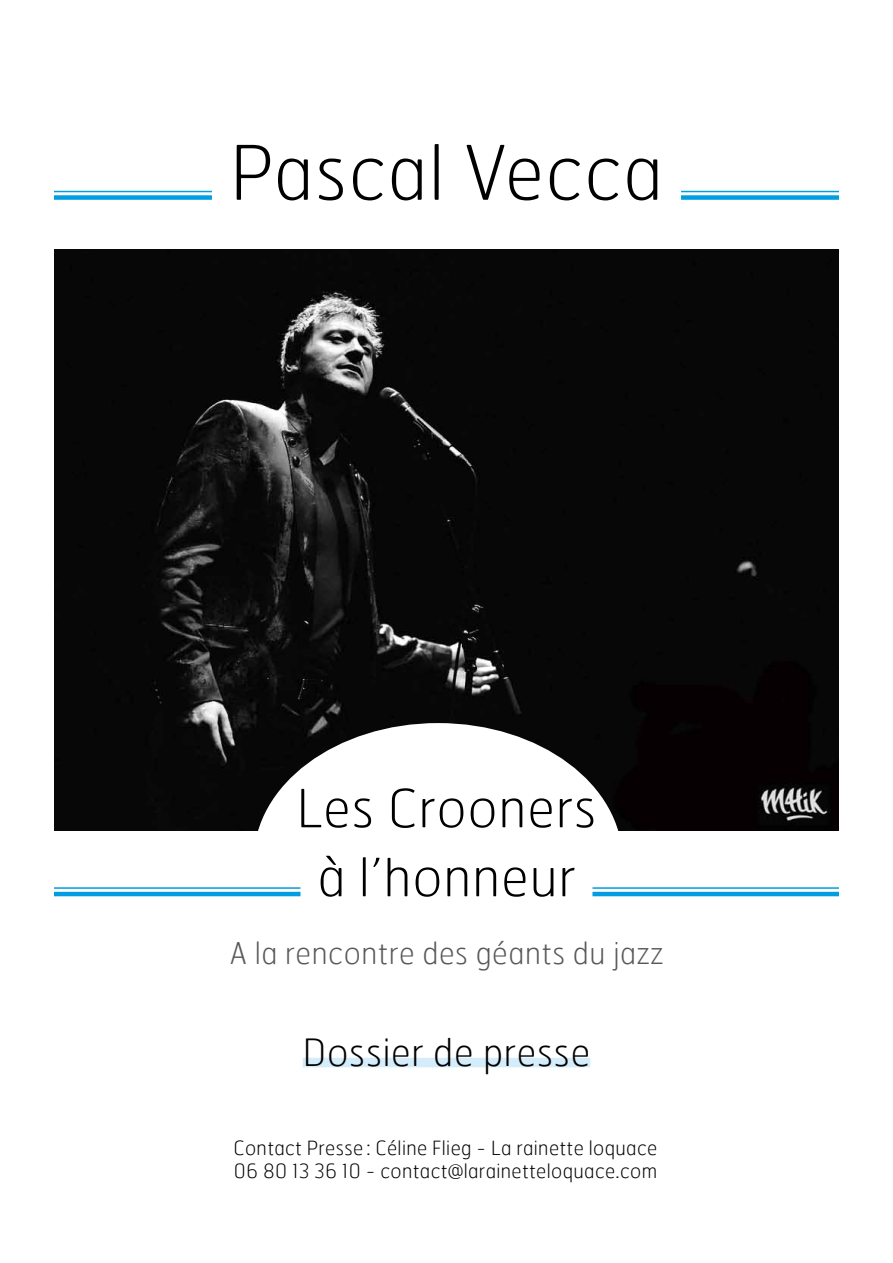
<style>
.page{position:relative;width:893px;height:1263px;background:#fff}
.page>*{position:absolute;margin:0;border:0;box-sizing:border-box;transform-origin:0 0}
.t1{font:100 75px "Hermes";letter-spacing:.02em;color:#000}
.t2{font:100 52.5px/69px "Hermes";letter-spacing:.02em;color:#000;text-align:center}
.t3{font:100 37.5px "Hermes";letter-spacing:.02em;color:#000}
.t4{font:100 30px "Hermes";letter-spacing:.02em;color:#58585a}
.t5{font:100 19.5px/23.4px "Hermes";letter-spacing:.02em;color:#000}
</style>
<div class="page">
<hr style="left:54px;top:191px;width:158px;height:1px;background:#009ee0">
<div style="left:54px;top:195px;width:158px;height:5px;background:#009ee0"></div>
<hr style="left:681px;top:191px;width:158px;height:1px;background:#009ee0">
<div style="left:681px;top:195px;width:158px;height:5px;background:#009ee0"></div>
<div style="left:303px;top:1058px;width:287px;height:9px;background:#d5edfa"></div>
<img style="left:54px;top:250px;width:785px;height:580px">
<div style="left:254px;top:723px;width:368px;height:275px;background:#fff;border-radius:50%"></div>
<hr style="left:54px;top:887px;width:246px;height:2px;background:#009ee0">
<hr style="left:54px;top:892px;width:246px;height:4px;background:#009ee0">
<hr style="left:592px;top:887px;width:247px;height:2px;background:#009ee0">
<hr style="left:592px;top:892px;width:247px;height:4px;background:#009ee0">
<h1 class="t1" style="left:230px;top:125px;width:434px">Pascal Vecca</h1>
<h2 class="t2" style="left:297px;top:772px;width:301px">Les Crooners à l’honneur</h2>
<h3 class="t4" style="left:229px;top:934px;width:436px">A la rencontre des géants du jazz</h3>
<h3 class="t3" style="left:303px;top:1029px;width:289px">Dossier de presse</h3>
<p class="t5" style="left:234px;top:1135px;width:425px">Contact Presse : Céline Flieg - La rainette loquace<br>06 80 13 36 10 - contact@larainetteloquace.com</p>
</div>
